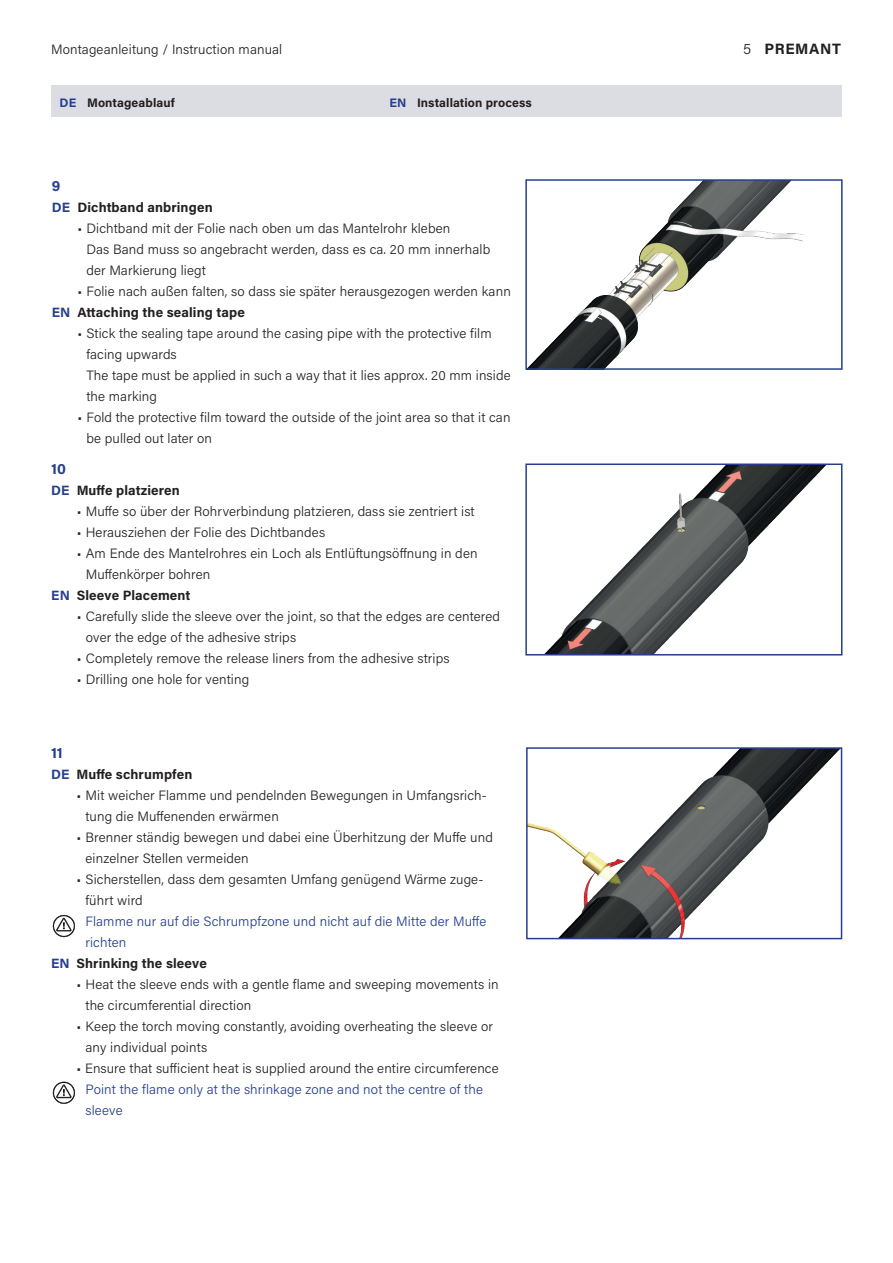
<style>
.page{position:relative;width:893px;height:1263px;background:#fff}
.page>*{position:absolute;margin:0;border:0;box-sizing:border-box;transform-origin:0 0}
.t1{font:700 15px "Acumin Pro";letter-spacing:.04em;color:#231f20}
.t2{font:700 15px "Acumin Pro";color:#253f8e}
.t3{font:300 13.5px/21px "Acumin Pro";letter-spacing:.01em;color:#231f20}
.t4{font:300 13.5px/21px "Acumin Pro";letter-spacing:.01em;color:#253f8e}
.t5{font:700 13.5px "Acumin Pro";letter-spacing:.01em;color:#231f20}
.t6{font:700 12.3px "Acumin Pro";letter-spacing:.01em;color:#231f20}
.s1{font-weight:300}
.s2{color:#253f8e}
.s3{font-weight:700;color:#253f8e}
.s4{font-weight:700}
</style>
<div class="page">
<div style="left:51px;top:86px;width:791px;height:31px;background:#dcdce3"></div>
<img style="left:528px;top:182px;width:274px;height:185px">
<div style="left:525px;top:179px;width:318px;height:191px;border:2px solid #253f8e"></div>
<img style="left:546px;top:466px;width:280px;height:186px">
<div style="left:525px;top:463px;width:317px;height:192px;border:2px solid #253f8e"></div>
<img style="left:529px;top:750px;width:310px;height:186px">
<div style="left:526px;top:747px;width:316px;height:192px;border:2px solid #253f8e"></div>
<svg style="left:53px;top:915px;width:22px;height:22px"></svg>
<div style="left:53px;top:915px;width:21px;height:21px;border:1px solid #0a0d14;border-radius:50%"></div>
<svg style="left:53px;top:1082px;width:22px;height:22px"></svg>
<div style="left:53px;top:1082px;width:21px;height:21px;border:1px solid #0a0d14;border-radius:50%"></div>
<p class="t3" style="left:51px;top:38px;width:233px">Montageanleitung / Instruction manual</p>
<p class="t1" style="left:743px;top:38px;width:99px"><span class="s1">5</span> PREMANT</p>
<p class="t6" style="left:60px;top:94px;width:117px"><span class="s2">DE</span> Montageablauf</p>
<p class="t6" style="left:390px;top:94px;width:144px"><span class="s2">EN</span> Installation process</p>
<p class="t2" style="left:52px;top:175px;width:10px">9</p>
<p class="t5" style="left:52px;top:197px;width:162px"><span class="s2">DE</span> Dichtband anbringen</p>
<p class="t3" style="left:86px;top:217px;width:405px;text-indent:-9px">• Dichtband mit der Folie nach oben um das Mantelrohr kleben<br>Das Band muss so angebracht werden, dass es ca. 20 mm innerhalb der Markierung liegt</p>
<p class="t3" style="left:52px;top:280px;width:460px;text-indent:26px">• Folie nach außen falten, so dass sie später herausgezogen werden kann<br><span class="s3">EN</span> <span class="s4">Attaching the sealing tape</span></p>
<p class="t3" style="left:86px;top:322px;width:426px;text-indent:-9px">• Stick the sealing tape around the casing pipe with the protective film facing upwards<br>The tape must be applied in such a way that it lies approx. 20 mm inside the marking</p>
<p class="t3" style="left:86px;top:406px;width:426px;text-indent:-9px">• Fold the protective film toward the outside of the joint area so that it can be pulled out later on</p>
<p class="t2" style="left:51px;top:458px;width:16px">10</p>
<p class="t5" style="left:51px;top:481px;width:130px"><span class="s2">DE</span> Muffe platzieren</p>
<p class="t3" style="left:77px;top:500px;width:399px">• Muffe so über der Rohrverbindung platzieren, dass sie zentriert ist</p>
<p class="t3" style="left:77px;top:521px;width:250px">• Herausziehen der Folie des Dichtbandes</p>
<p class="t3" style="left:77px;top:542px;width:402px">• Am Ende des Mantelrohres ein Loch als Entlüftungsöffnung in den</p>
<p class="t3" style="left:86px;top:563px;width:126px">Muffenkörper bohren</p>
<p class="t5" style="left:51px;top:586px;width:141px"><span class="s2">EN</span> Sleeve Placement</p>
<p class="t3" style="left:86px;top:605px;width:416px;text-indent:-9px">• Carefully slide the sleeve over the joint, so that the edges are centered over the edge of the adhesive strips</p>
<p class="t3" style="left:77px;top:647px;width:374px">• Completely remove the release liners from the adhesive strips</p>
<p class="t3" style="left:77px;top:668px;width:174px">• Drilling one hole for venting</p>
<p class="t2" style="left:51px;top:742px;width:13px">11</p>
<p class="t5" style="left:51px;top:764px;width:143px"><span class="s2">DE</span> Muffe schrumpfen</p>
<p class="t3" style="left:86px;top:784px;width:403px;text-indent:-9px">• Mit weicher Flamme und pendelnden Bewegungen in Umfangsrich&shy;tung die Muffenenden erwärmen</p>
<p class="t3" style="left:86px;top:826px;width:409px;text-indent:-9px">• Brenner ständig bewegen und dabei eine Überhitzung der Muffe und einzelner Stellen vermeiden</p>
<p class="t3" style="left:86px;top:868px;width:400px;text-indent:-9px">• Sicherstellen, dass dem gesamten Umfang genügend Wärme zuge&shy;führt wird</p>
<p class="t4" style="left:86px;top:910px;width:402px">Flamme nur auf die Schrumpfzone und nicht auf die Mitte der Muffe</p>
<p class="t4" style="left:86px;top:931px;width:42px">richten</p>
<p class="t5" style="left:51px;top:953px;width:157px"><span class="s2">EN</span> Shrinking the sleeve</p>
<p class="t3" style="left:86px;top:973px;width:415px;text-indent:-9px">• Heat the sleeve ends with a gentle flame and sweeping movements in the circumferential direction</p>
<p class="t3" style="left:86px;top:1015px;width:409px;text-indent:-9px">• Keep the torch moving constantly, avoiding overheating the sleeve or any individual points</p>
<p class="t3" style="left:77px;top:1057px;width:424px">• Ensure that sufficient heat is supplied around the entire circumference</p>
<p class="t4" style="left:86px;top:1078px;width:399px">Point the flame only at the shrinkage zone and not the centre of the sleeve</p>
</div>
